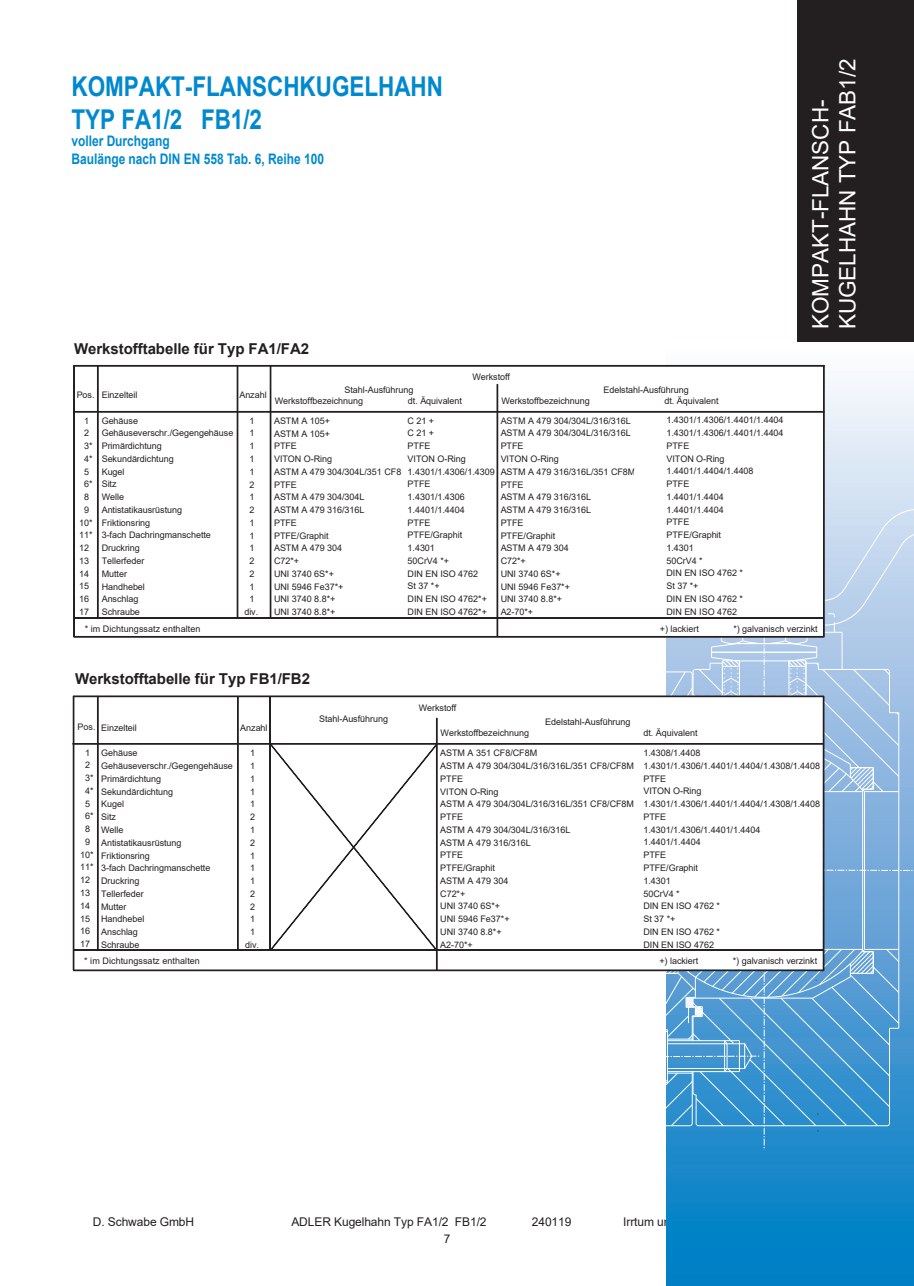
<style>
.page{position:relative;width:914px;height:1286px;background:#fff}
.page>*{position:absolute;margin:0;border:0;box-sizing:border-box;transform-origin:0 0}
.t1{font:700 27.3px/32.7px "Arial";color:#0089cf;scale:.83 1}
.t2{font:22.5px/27px "Arial";color:#fff}
.t3{font:700 15px "Arial";letter-spacing:-.005em;color:#231f20}
.t4{font:700 14.55px/17.4px "Arial";color:#0089cf;scale:.83 1}
.t5{font:12px "Arial";letter-spacing:-.01em;color:#231f20}
.t6{font:9px/12.8px "Arial";letter-spacing:-.005em;color:#231f20}
</style>
<div class="page">
<svg style="left:270px;top:744px;width:166px;height:205px"></svg>
<svg style="left:666px;top:364px;width:248px;height:922px;background:#6db4dd"></svg>
<svg style="left:596px;top:508px;width:318px;height:720px"></svg>
<div style="left:797px;top:0;width:117px;height:342px;background:#231f20"></div>
<hr style="left:73px;top:365px;width:2px;height:272px;background:#231f20">
<hr style="left:97px;top:365px;width:1px;height:253px;background:#231f20">
<hr style="left:237px;top:366px;width:1px;height:252px;background:#231f20">
<hr style="left:497px;top:384px;width:1px;height:252px;background:#231f20">
<hr style="left:270px;top:365px;width:1px;height:252px;background:#231f20">
<div style="left:634px;top:366px;width:189px;height:271px;background:#fff;border:1px dashed #fff"></div>
<hr style="left:74px;top:411px;width:750px;height:1px;background:#231f20">
<hr style="left:74px;top:636px;width:749px;height:1px;background:#231f20">
<hr style="left:74px;top:617px;width:749px;height:1px;background:#231f20">
<hr style="left:74px;top:365px;width:750px;height:1px;background:#231f20">
<hr style="left:823px;top:365px;width:1px;height:272px;background:#231f20">
<div style="left:633px;top:696px;width:190px;height:274px;background:#fff;border:1px dashed #fff"></div>
<hr style="left:74px;top:696px;width:749px;height:1px;background:#231f20">
<hr style="left:73px;top:743px;width:750px;height:1px;background:#231f20">
<div style="left:73px;top:969px;width:750px;height:2px;background:#231f20;border:1px solid #231f20"></div>
<hr style="left:269px;top:696px;width:1px;height:254px;background:#231f20">
<hr style="left:73px;top:696px;width:1px;height:274px;background:#231f20">
<hr style="left:436px;top:718px;width:1px;height:252px;background:#231f20">
<hr style="left:823px;top:696px;width:1px;height:274px;background:#231f20">
<hr style="left:74px;top:949px;width:749px;height:1px;background:#231f20">
<hr style="left:97px;top:696px;width:1px;height:254px;background:#231f20">
<hr style="left:237px;top:696px;width:1px;height:253px;background:#231f20">
<h1 class="t1" style="left:71px;top:70px;width:449px">KOMPAKT-FLANSCHKUGELHAHN<br>TYP FA1/2 FB1/2</h1>
<h3 class="t4" style="left:71px;top:133px;width:306px">voller Durchgang<br>Baulänge nach DIN EN 558 Tab. 6, Reihe 100</h3>
<h3 class="t3" style="left:74px;top:338px;width:236px">Werkstofftabelle für Typ FA1/FA2</h3>
<p class="t6" style="left:77px;top:388px;width:19px">Pos.</p>
<p class="t6" style="left:79px;top:414px;width:15px;text-align:center">1<br>2<br>3*<br>4*<br>5<br>6*<br>8<br>9<br>10*<br>11*<br>12<br>13<br>14<br>15<br>16<br>17</p>
<p class="t6" style="left:472px;top:370px;width:39px">Werkstoff</p>
<p class="t6" style="left:275px;top:384px;width:140px;line-height:10.8px;text-indent:70px">Stahl-Ausführung<br>Werkstoffbezeichnung</p>
<p class="t6" style="left:603px;top:383px;width:87px">Edelstahl-Ausführung</p>
<p class="t6" style="left:102px;top:388px;width:37px">Einzelteil</p>
<p class="t6" style="left:102px;top:414px;width:133px">Gehäuse<br>Gehäuseverschr./Gegengehäuse<br>Primärdichtung<br>Sekundärdichtung<br>Kugel<br>Sitz<br>Welle<br>Antistatikausrüstung<br>Friktionsring<br>3-fach Dachringmanschette<br>Druckring<br>Tellerfeder<br>Mutter<br>Handhebel<br>Anschlag<br>Schraube</p>
<p class="t6" style="left:239px;top:388px;width:29px">Anzahl</p>
<p class="t6" style="left:244px;top:414px;width:15px;text-align:center">1<br>1<br>1<br>1<br>1<br>2<br>1<br>2<br>1<br>1<br>1<br>2<br>2<br>1<br>1 div.</p>
<p class="t6" style="left:274px;top:414px;width:129px">ASTM A 105+<br>ASTM A 105+<br>PTFE<br>VITON O-Ring<br>ASTM A 479 304/304L/351 CF8<br>PTFE<br>ASTM A 479 304/304L<br>ASTM A 479 316/316L<br>PTFE<br>PTFE/Graphit<br>ASTM A 479 304<br>C72*+<br>UNI 3740 6S*+<br>UNI 5946 Fe37*+<br>UNI 3740 8.8*+<br>UNI 3740 8.8*+</p>
<p class="t6" style="left:500px;top:414px;width:136px">ASTM A 479 304/304L/316/316L<br>ASTM A 479 304/304L/316/316L<br>PTFE<br>VITON O-Ring<br>ASTM A 479 316/316L/351 CF8M<br>PTFE<br>ASTM A 479 316/316L<br>ASTM A 479 316/316L<br>PTFE<br>PTFE/Graphit<br>ASTM A 479 304<br>C72*+<br>UNI 3740 6S*+<br>UNI 5946 Fe37*+<br>UNI 3740 8.8*+<br>A2-70*+</p>
<p class="t6" style="left:408px;top:394px;width:56px">dt. Äquivalent</p>
<p class="t6" style="left:501px;top:394px;width:90px">Werkstoffbezeichnung</p>
<p class="t6" style="left:664px;top:391px;width:121px;line-height:19.6px">dt. Äquivalent<br>1.4301/1.4306/1.4401/1.4404</p>
<p class="t6" style="left:666px;top:426px;width:119px">1.4301/1.4306/1.4401/1.4404<br>PTFE<br>VITON O-Ring<br>1.4401/1.4404/1.4408<br>PTFE<br>1.4401/1.4404<br>1.4401/1.4404<br>PTFE<br>PTFE/Graphit<br>1.4301<br>50CrV4 *<br>DIN EN ISO 4762 *<br>St 37 *+<br>DIN EN ISO 4762 *<br>DIN EN ISO 4762</p>
<p class="t6" style="left:407px;top:414px;width:89px">C 21 +<br>C 21 +<br>PTFE<br>VITON O-Ring<br>1.4301/1.4306/1.4309<br>PTFE<br>1.4301/1.4306<br>1.4401/1.4404<br>PTFE<br>PTFE/Graphit<br>1.4301<br>50CrV4 *+<br>DIN EN ISO 4762<br>St 37 *+<br>DIN EN ISO 4762*+<br>DIN EN ISO 4762*+</p>
<h2 class="t2" style="left:807px;top:329px;width:272px;rotate:-90deg">KOMPAKT-FLANSCH-<br>KUGELHAHN TYP FAB1/2</h2>
<p class="t6" style="left:85px;top:622px;width:117px">* im Dichtungssatz enthalten</p>
<p class="t6" style="left:660px;top:622px;width:40px">+) lackiert</p>
<p class="t6" style="left:733px;top:622px;width:86px">*) galvanisch verzinkt</p>
<h3 class="t3" style="left:75px;top:668px;width:236px">Werkstofftabelle für Typ FB1/FB2</h3>
<p class="t6" style="left:418px;top:702px;width:39px">Werkstoff</p>
<p class="t6" style="left:319px;top:712px;width:70px">Stahl-Ausführung</p>
<p class="t6" style="left:545px;top:715px;width:87px">Edelstahl-Ausführung</p>
<p class="t6" style="left:78px;top:720px;width:19px">Pos.</p>
<p class="t6" style="left:80px;top:746px;width:15px;text-align:center">1<br>2<br>3*<br>4*<br>5<br>6*<br>8<br>9<br>10*<br>11*<br>12<br>13<br>14<br>15<br>16<br>17</p>
<p class="t6" style="left:101px;top:721px;width:37px">Einzelteil</p>
<p class="t6" style="left:101px;top:747px;width:133px">Gehäuse<br>Gehäuseverschr./Gegengehäuse<br>Primärdichtung<br>Sekundärdichtung<br>Kugel<br>Sitz<br>Welle<br>Antistatikausrüstung<br>Friktionsring<br>3-fach Dachringmanschette<br>Druckring<br>Tellerfeder<br>Mutter<br>Handhebel<br>Anschlag<br>Schraube</p>
<p class="t6" style="left:643px;top:746px;width:178px">1.4308/1.4408<br>1.4301/1.4306/1.4401/1.4404/1.4308/1.4408<br>PTFE<br>VITON O-Ring<br>1.4301/1.4306/1.4401/1.4404/1.4308/1.4408<br>PTFE<br>1.4301/1.4306/1.4401/1.4404<br>1.4401/1.4404<br>PTFE<br>PTFE/Graphit<br>1.4301<br>50CrV4 *<br>DIN EN ISO 4762 *<br>St 37 *+<br>DIN EN ISO 4762 *<br>DIN EN ISO 4762</p>
<p class="t6" style="left:240px;top:721px;width:29px">Anzahl</p>
<p class="t6" style="left:245px;top:747px;width:15px;text-align:center">1<br>1<br>1<br>1<br>1<br>2<br>1<br>2<br>1<br>1<br>1<br>2<br>2<br>1<br>1 div.</p>
<p class="t6" style="left:440px;top:747px;width:195px">ASTM A 351 CF8/CF8M<br>ASTM A 479 304/304L/316/316L/351 CF8/CF8M<br>PTFE<br>VITON O-Ring<br>ASTM A 479 304/304L/316/316L/351 CF8/CF8M<br>PTFE<br>ASTM A 479 304/304L/316/316L<br>ASTM A 479 316/316L<br>PTFE<br>PTFE/Graphit<br>ASTM A 479 304<br>C72*+<br>UNI 3740 6S*+<br>UNI 5946 Fe37*+<br>UNI 3740 8.8*+<br>A2-70*+</p>
<p class="t6" style="left:440px;top:726px;width:90px">Werkstoffbezeichnung</p>
<p class="t6" style="left:643px;top:726px;width:56px">dt. Äquivalent</p>
<p class="t6" style="left:84px;top:954px;width:117px">* im Dichtungssatz enthalten</p>
<p class="t6" style="left:659px;top:954px;width:40px">+) lackiert</p>
<p class="t6" style="left:732px;top:954px;width:86px">*) galvanisch verzinkt</p>
<h3 class="t5" style="left:93px;top:1213px;width:103px">D. Schwabe GmbH</h3>
<h3 class="t5" style="left:291px;top:1213px;width:197px">ADLER Kugelhahn Typ FA1/2 FB1/2</h3>
<h3 class="t5" style="left:532px;top:1213px;width:41px">240119</h3>
<h3 class="t5" style="left:444px;top:1230px;width:8px">7</h3>
</div>
